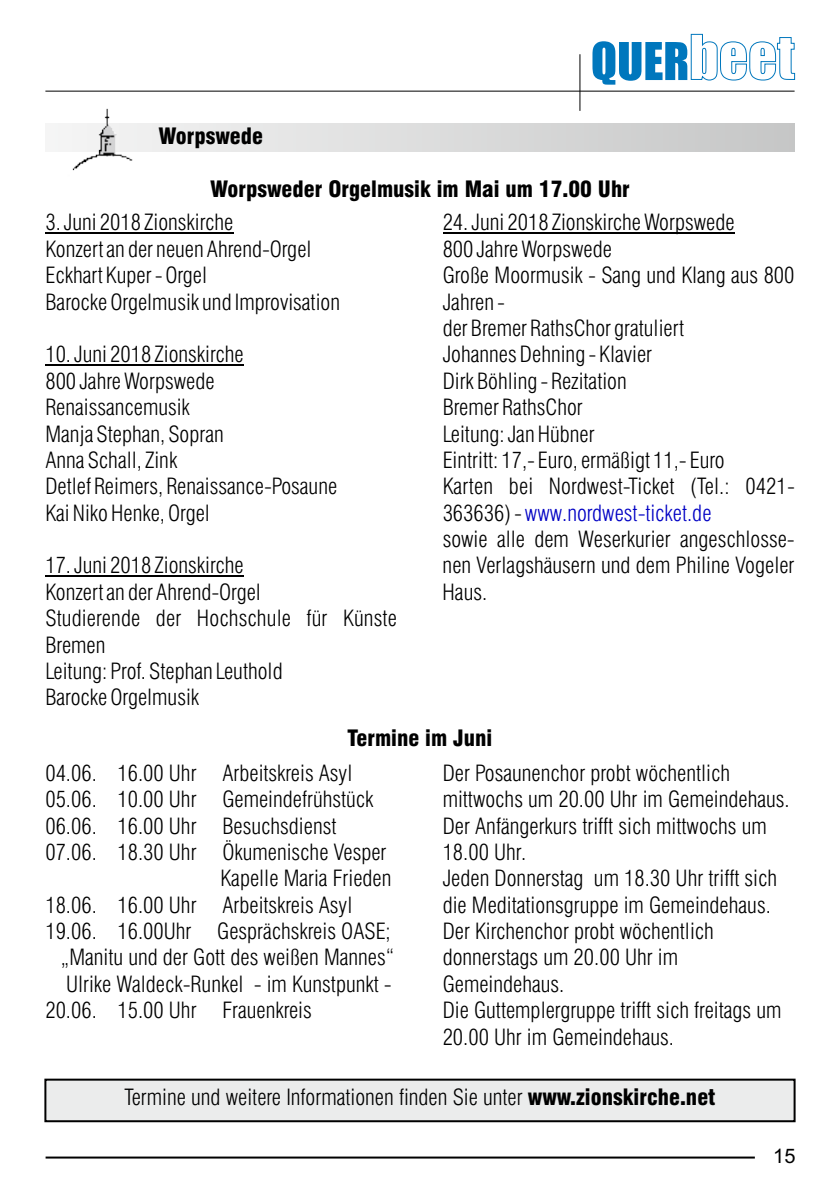
<style>
.page{position:relative;width:840px;height:1191px;background:#fff}
.page>*{position:absolute;margin:0;border:0;box-sizing:border-box;transform-origin:0 0}
.t1{font:300 condensed 22px/26.4px "Swiss 721 BT";color:#000}
.t2{font:900 condensed 22px "Swiss 721 BT";color:#000}
.t3{font:20px "Arial";color:#000}
.s1{color:#0000c4}
.s2{font-weight:900}
</style>
<div class="page">
<svg style="left:55px;top:123px;width:739px;height:28px;background:#dadbdb"></svg>
<img style="left:62px;top:108px;width:74px;height:63px">
<div style="left:45px;top:1079px;width:749px;height:42px;background:#ebecec"></div>
<div style="left:44px;top:1078px;width:751px;height:44px;border:2px solid #000"></div>
<hr style="left:45px;top:232px;width:188px;height:1px;background:#000">
<hr style="left:45px;top:364px;width:198px;height:1px;background:#000">
<hr style="left:45px;top:575px;width:198px;height:1px;background:#000">
<hr style="left:442px;top:232px;width:292px;height:1px;background:#000">
<hr style="left:46px;top:1156px;width:708px;height:2px;background:#000">
<hr style="left:45px;top:91px;width:749px;height:1px;background:#000">
<hr style="left:579px;top:54px;width:1px;height:57px;background:#000">
<svg style="left:592px;top:34px;width:203px;height:51px"></svg>
<p class="t2" style="left:158px;top:127px;width:106px">Worpswede</p>
<p class="t2" style="left:210px;top:180px;width:421px">Worpsweder Orgelmusik im Mai um 17.00 Uhr</p>
<p class="t1" style="left:45px;top:211px;width:296px">3. Juni 2018 Zionskirche<br>Konzert an der neuen Ahrend-Orgel<br>Eckhart Kuper - Orgel<br>Barocke Orgelmusik und Improvisation</p>
<p class="t1" style="left:45px;top:343px;width:293px">10. Juni 2018 Zionskirche<br>800 Jahre Worpswede<br>Renaissancemusik<br>Manja Stephan, Sopran<br>Anna Schall, Zink<br>Detlef Reimers, Renaissance-Posaune<br>Kai Niko Henke, Orgel</p>
<p class="t1" style="left:45px;top:554px;width:353px">17. Juni 2018 Zionskirche<br>Konzert an der Ahrend-Orgel<br>Studierende der Hochschule für Künste<br>Bremen<br>Leitung: Prof. Stephan Leuthold<br>Barocke Orgelmusik</p>
<p class="t1" style="left:442px;top:211px;width:353px">24. Juni 2018 Zionskirche Worpswede<br>800 Jahre Worpswede<br>Große Moormusik - Sang und Klang aus 800<br>Jahren -<br>der Bremer RathsChor gratuliert<br>Johannes Dehning - Klavier<br>Dirk Böhling - Rezitation<br>Bremer RathsChor<br>Leitung: Jan Hübner<br>Eintritt: 17,- Euro, ermäßigt 11,- Euro<br>Karten bei Nordwest-Ticket (Tel.: 0421-<br>363636) - <span class="s1">www.nordwest-ticket.de<br></span>sowie alle dem Weserkurier angeschlosse&shy;nen Verlagshäusern und dem Philine Vogeler<br>Haus.</p>
<p class="t2" style="left:347px;top:729px;width:146px">Termine im Juni</p>
<p class="t1" style="left:45px;top:762px;width:308px">04.06. 16.00 Uhr Arbeitskreis Asyl</p>
<p class="t1" style="left:45px;top:788px;width:329px">05.06. 10.00 Uhr Gemeindefrühstück</p>
<p class="t1" style="left:45px;top:814px;width:292px">06.06. 16.00 Uhr Besuchsdienst</p>
<p class="t1" style="left:45px;top:841px;width:342px">07.06. 18.30 Uhr Ökumenische Vesper</p>
<p class="t1" style="left:220px;top:867px;width:172px">Kapelle Maria Frieden</p>
<p class="t1" style="left:45px;top:893px;width:308px">18.06. 16.00 Uhr Arbeitskreis Asyl</p>
<p class="t1" style="left:45px;top:920px;width:347px">19.06. 16.00Uhr Gesprächskreis OASE;</p>
<p class="t1" style="left:61px;top:946px;width:335px">„Manitu und der Gott des weißen Mannes“</p>
<p class="t1" style="left:66px;top:973px;width:327px">Ulrike Waldeck-Runkel - im Kunstpunkt -</p>
<p class="t1" style="left:45px;top:999px;width:268px">20.06. 15.00 Uhr Frauenkreis</p>
<p class="t1" style="left:442px;top:762px;width:348px">Der Posaunenchor probt wöchentlich mittwochs um 20.00 Uhr im Gemeindehaus.<br>Der Anfängerkurs trifft sich mittwochs um 18.00 Uhr.<br>Jeden Donnerstag um 18.30 Uhr trifft sich die Meditationsgruppe im Gemeindehaus.<br>Der Kirchenchor probt wöchentlich donnerstags um 20.00 Uhr im Gemeindehaus.<br>Die Guttemplergruppe trifft sich freitags um 20.00 Uhr im Gemeindehaus.</p>
<p class="t1" style="left:124px;top:1086px;width:592px">Termine und weitere Informationen finden Sie unter <span class="s2">www.zionskirche.net</span></p>
<p class="t3" style="left:772px;top:1148px;width:24px">15</p>
</div>
